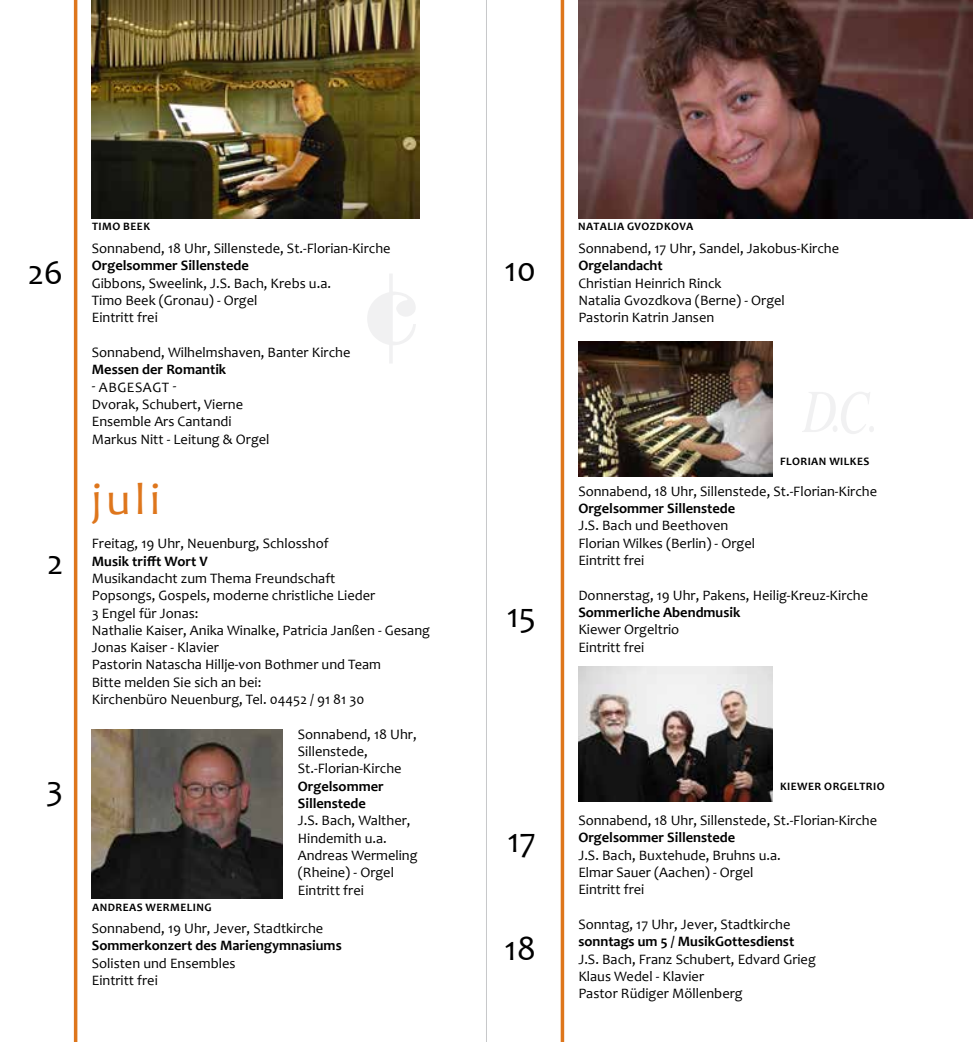
<style>
.page{position:relative;width:973px;height:1042px;background:#fff}
.page>*{position:absolute;margin:0;border:0;box-sizing:border-box;transform-origin:0 0}
.t1{font:45.5px "Candara";color:#de761c}
.t2{font:35px "Candara";color:#000}
.t3{font:14.35px/17.3px "Candara";color:#000}
.t4{font:700 14.35px/17.3px "Candara";color:#000}
.t5{font:700 11.38px "Candara";letter-spacing:.04em;color:#000}
</style>
<div class="page">
<hr style="left:74px;top:0;width:3px;height:1042px;background:#de761c">
<svg style="left:560px;top:0;width:4px;height:1042px;background:#e38d43"></svg>
<hr style="left:486px;top:0;width:1px;height:1042px;background:#c7c8ca">
<svg style="left:802px;top:392px;width:71px;height:42px"></svg>
<svg style="left:367px;top:274px;width:49px;height:89px"></svg>
<img style="left:92px;top:0;width:327px;height:218px">
<img style="left:92px;top:730px;width:191px;height:168px">
<img style="left:578px;top:0;width:394px;height:218px">
<img style="left:578px;top:341px;width:194px;height:136px">
<img style="left:578px;top:666px;width:194px;height:135px">
<h2 class="t2" style="left:28px;top:251px;width:37px">26</h2>
<h2 class="t2" style="left:47px;top:541px;width:18px">2</h2>
<h2 class="t2" style="left:46px;top:766px;width:19px">3</h2>
<p class="t5" style="left:92px;top:219px;width:59px">timo beek</p>
<p class="t3" style="left:92px;top:240px;width:300px">Sonnabend, 18 Uhr, Sillenstede, St.-Florian-Kirche</p>
<p class="t4" style="left:92px;top:257px;width:158px">Orgelsommer Sillenstede</p>
<p class="t3" style="left:92px;top:274px;width:241px">Gibbons, Sweelink, J.S. Bach, Krebs u.a.<br>Timo Beek (Gronau) - Orgel<br>Eintritt frei</p>
<p class="t3" style="left:92px;top:343px;width:260px">Sonnabend, Wilhelmshaven, Banter Kirche</p>
<p class="t4" style="left:92px;top:361px;width:136px">Messen der Romantik</p>
<p class="t3" style="left:92px;top:378px;width:179px">- Abgesagt -<br>Dvorak, Schubert, Vierne<br>Ensemble Ars Cantandi<br>Markus Nitt - Leitung &amp; Orgel</p>
<h1 class="t1" style="left:92px;top:470px;width:70px">juli</h1>
<p class="t3" style="left:92px;top:535px;width:238px">Freitag, 19 Uhr, Neuenburg, Schlosshof</p>
<p class="t4" style="left:92px;top:552px;width:117px">Musik trifft Wort V</p>
<p class="t3" style="left:92px;top:569px;width:339px">Musikandacht zum Thema Freundschaft<br>Popsongs, Gospels, moderne christliche Lieder<br>3 Engel für Jonas:<br>Nathalie Kaiser, Anika Winalke, Patricia Janßen - Gesang Jonas Kaiser - Klavier<br>Pastorin Natascha Hillje-von Bothmer und Team<br>Bitte melden Sie sich an bei:<br>Kirchenbüro Neuenburg, Tel. 04452 / 91 81 30</p>
<p class="t3" style="left:298px;top:725px;width:120px">Sonnabend, 18 Uhr,<br>Sillenstede,<br>St.-Florian-Kirche</p>
<p class="t4" style="left:298px;top:777px;width:87px">Orgelsommer<br>Sillenstede</p>
<p class="t3" style="left:298px;top:812px;width:121px">J.S. Bach, Walther,<br>H indemith u.a.<br>Andreas Wermeling (Rheine) - Orgel<br>Eintritt frei</p>
<p class="t3" style="left:92px;top:919px;width:233px">Sonnabend, 19 Uhr, Jever, Stadtkirche</p>
<p class="t4" style="left:92px;top:937px;width:251px">Sommerkonzert des Mariengymnasiums</p>
<p class="t3" style="left:92px;top:954px;width:145px">Solisten und Ensembles<br>Eintritt frei</p>
<p class="t5" style="left:92px;top:899px;width:120px">andreas wermeling</p>
<h2 class="t2" style="left:504px;top:247px;width:33px">10</h2>
<p class="t5" style="left:578px;top:219px;width:16px">NATA</p>
<p class="t5" style="left:607px;top:219px;width:87px">LIA GVOZDKOVA</p>
<p class="t3" style="left:578px;top:240px;width:262px">Sonnabend, 17 Uhr, Sandel, Jakobus-Kirche</p>
<p class="t4" style="left:578px;top:257px;width:86px">Orgelandacht</p>
<p class="t3" style="left:578px;top:274px;width:208px">Christian Heinrich Rinck<br>Natalia Gvozdkova (Berne) - Orgel<br>Pastorin Katrin Jansen</p>
<h2 class="t2" style="left:506px;top:594px;width:31px">15</h2>
<p class="t5" style="left:779px;top:454px;width:90px">flo rian wilkes</p>
<p class="t3" style="left:578px;top:482px;width:300px">Sonnabend, 18 Uhr, Sillenstede, St.-Florian-Kirche</p>
<p class="t4" style="left:578px;top:499px;width:158px">Orgelsommer Sillenstede</p>
<p class="t3" style="left:578px;top:517px;width:178px">J.S. Bach und Beethoven<br>Florian Wilkes (Berlin) - Orgel<br>Eintritt frei</p>
<p class="t3" style="left:578px;top:586px;width:291px">Donnerstag, 19 Uhr, Pakens, Heilig-Kreuz-Kirche</p>
<p class="t4" style="left:578px;top:603px;width:164px">Sommerliche Abendmusik</p>
<p class="t3" style="left:578px;top:621px;width:102px">Kiewer Orgeltrio<br>Eintritt frei</p>
<h2 class="t2" style="left:507px;top:819px;width:30px">17</h2>
<h2 class="t2" style="left:504px;top:926px;width:33px">18</h2>
<p class="t5" style="left:779px;top:779px;width:104px">kiewer orgeltrio</p>
<p class="t3" style="left:578px;top:811px;width:300px">Sonnabend, 18 Uhr, Sillenstede, St.-Florian-Kirche</p>
<p class="t4" style="left:578px;top:829px;width:158px">Orgelsommer Sillenstede</p>
<p class="t3" style="left:578px;top:846px;width:204px">J.S. Bach, Buxtehude, Bruhns u.a.<br>Elmar Sauer (Aachen) - Orgel<br>Eintritt frei</p>
<p class="t3" style="left:578px;top:915px;width:213px">Sonntag, 17 Uhr, Jever, Stadtkirche</p>
<p class="t4" style="left:578px;top:933px;width:217px">sonntags um 5 / MusikGottesdienst</p>
<p class="t3" style="left:578px;top:950px;width:239px">J.S. Bach, Franz Schubert, Edvard Grieg<br>Klaus Wedel - Klavier<br>Pastor Rüdiger Möllenberg</p>
</div>
